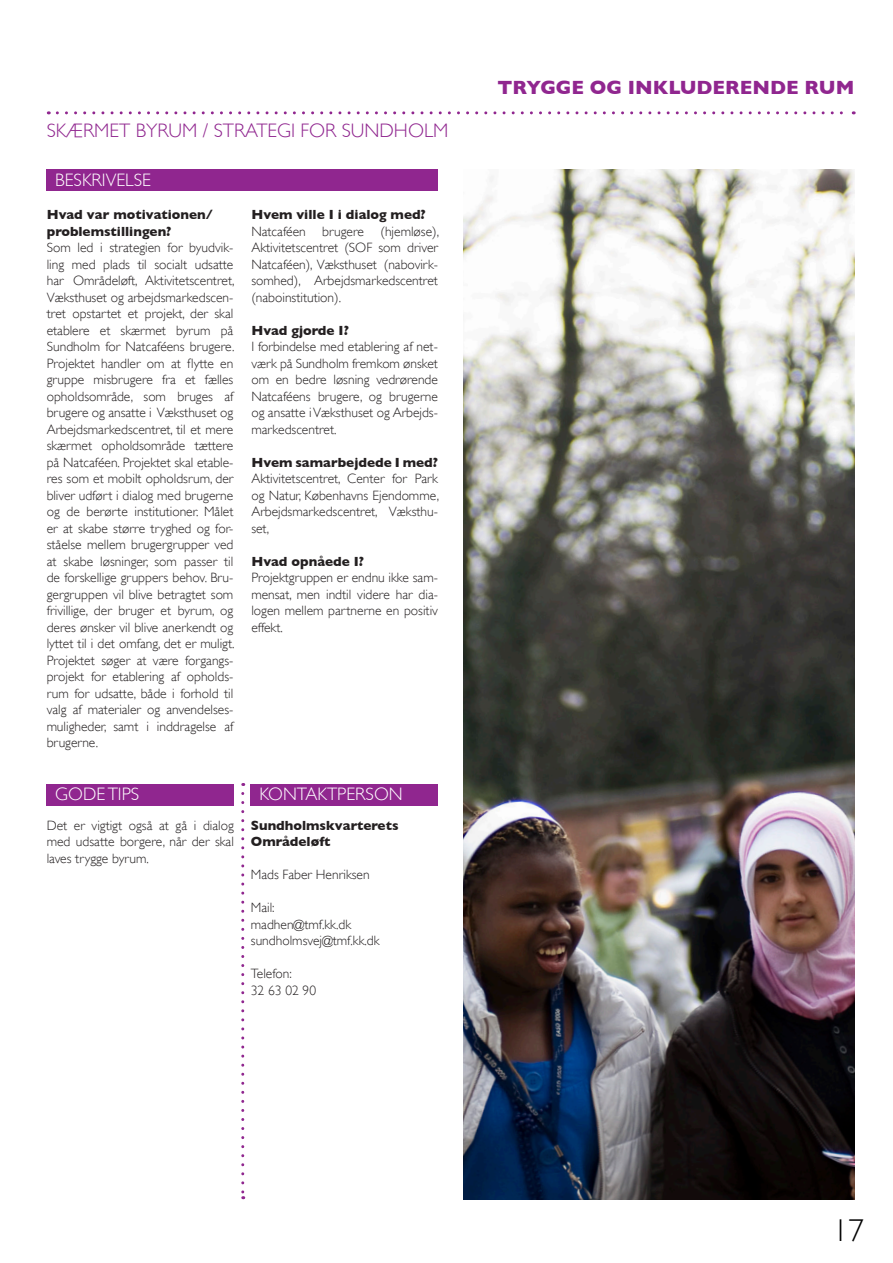
<style>
.page{position:relative;width:893px;height:1263px;background:#fff}
.page>*{position:absolute;margin:0;border:0;box-sizing:border-box;transform-origin:0 0}
.t1{font:300 31.5px "Gill Sans";color:#000}
.t2{font:300 19.5px "Gill Sans";color:#90268f}
.t3{font:700 19.5px "Gill Sans";color:#90268f}
.t4{font:300 18px "Gill Sans";color:#fff}
.t5{font:300 13.5px/16.5px "Gill Sans";color:#231f20;text-align:justify}
.t6{font:700 13.5px/16.5px "Gill Sans";color:#231f20}
</style>
<div class="page">
<div style="left:47px;top:170px;width:391px;height:21px;background:#90268f"></div>
<div style="left:47px;top:784px;width:187px;height:21px;background:#90268f"></div>
<div style="left:251px;top:784px;width:187px;height:21px;background:#90268f"></div>
<svg style="left:241px;top:793px;width:3px;height:406px"></svg>
<svg style="left:57px;top:111px;width:797px;height:3px"></svg>
<img style="left:463px;top:170px;width:392px;height:1029px">
<h2 class="t2" style="left:47px;top:122px;width:403px">SKÆRMET BYRUM / STRATEGI FOR SUNDHOLM</h2>
<h3 class="t4" style="left:55px;top:173px;width:97px">BESKRIVELSE</h3>
<p class="t6" style="left:47px;top:207px;width:168px">Hvad var motivationen/ problemstillingen?</p>
<p class="t5" style="left:47px;top:240px;width:189px">Som led i strategien for byudvik&shy;ling med plads til socialt udsatte har Områdeløft, Aktivitetscentret, Væksthuset og arbejdsmarkedscen&shy;tret opstartet et projekt, der skal etablere et skærmet byrum på Sundholm for Natcaféens brugere.<br>Projektet handler om at flytte en gruppe misbrugere fra et fælles opholdsområde, som bruges af brugere og ansatte i Væksthuset og Arbejdsmarkedscentret, til et mere skærmet opholdsområde tættere på Natcaféen. Projektet skal etable&shy;res som et mobilt opholdsrum, der bliver udført i dialog med brugerne og de berørte institutioner. Målet er at skabe større tryghed og for&shy;ståelse mellem brugergrupper ved at skabe løsninger, som passer til de forskellige gruppers behov. Bru&shy;gergruppen vil blive betragtet som frivillige, der bruger et byrum, og deres ønsker vil blive anerkendt og lyttet til i det omfang, det er muligt.<br>Projektet søger at være forgangs&shy;projekt for etablering af opholds&shy;rum for udsatte, både i forhold til valg af materialer og anvendelses&shy;muligheder, samt i inddragelse af brugerne.</p>
<p class="t6" style="left:251px;top:207px;width:176px">Hvem ville I i dialog med?</p>
<p class="t5" style="left:251px;top:224px;width:189px">Natcaféen brugere (hjemløse), Aktivitetscentret (SOF som driver Natcaféen), Væksthuset (nabovirk&shy;somhed), Arbejdsmarkedscentret (naboinstitution).</p>
<p class="t6" style="left:251px;top:323px;width:99px">Hvad gjorde I?</p>
<p class="t5" style="left:251px;top:339px;width:188px">I forbindelse med etablering af net&shy;værk på Sundholm fremkom ønsket om en bedre løsning vedrørende Natcaféens brugere, og brugerne og ansatte i Væksthuset og Arbejds&shy;markedscentret.</p>
<p class="t6" style="left:251px;top:455px;width:188px">Hvem samarbejdede I med?</p>
<p class="t5" style="left:251px;top:471px;width:189px">Aktivitetscentret, Center for Park og Natur, Københavns Ejendomme, Arbejdsmarkedscentret, Væksthu&shy;set,</p>
<p class="t6" style="left:251px;top:554px;width:114px">Hvad opnåede I?</p>
<p class="t5" style="left:251px;top:570px;width:188px">Projektgruppen er endnu ikke sam&shy;mensat, men indtil videre har dia&shy;logen mellem partnerne en positiv effekt.</p>
<h3 class="t4" style="left:55px;top:787px;width:86px">GODE TIPS</h3>
<h3 class="t4" style="left:259px;top:787px;width:145px">KONTAKTPERSON</h3>
<p class="t5" style="left:47px;top:818px;width:189px">Det er vigtigt også at gå i dialog med udsatte borgere, når der skal laves trygge byrum.</p>
<p class="t6" style="left:251px;top:818px;width:149px">Sundholmskvarterets<br>Områdeløft</p>
<p class="t5" style="left:251px;top:867px;width:120px">Mads Faber Henriksen</p>
<p class="t5" style="left:251px;top:900px;width:130px;text-align:left">Mail:<br>madhen@tmf.kk.dk sundholmsvej@tmf.kk.dk</p>
<p class="t5" style="left:251px;top:966px;width:67px">Telefon:<br>32 63 02 90</p>
<h2 class="t3" style="left:498px;top:80px;width:358px">TRYGGE OG INKLUDERENDE RUM</h2>
<h1 class="t1" style="left:833px;top:1217px;width:33px">17</h1>
</div>
